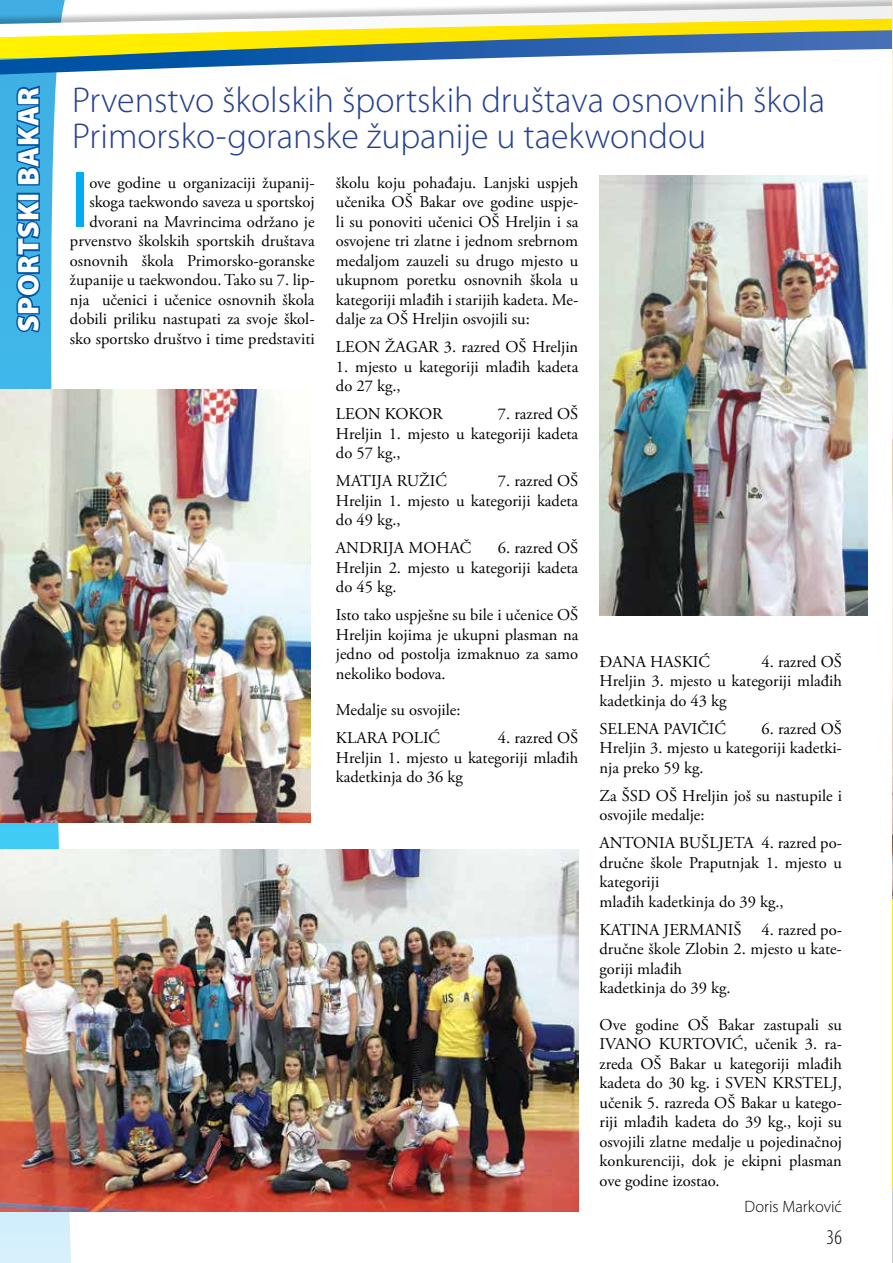
<style>
.page{position:relative;width:893px;height:1263px;background:#fff}
.page>*{position:absolute;margin:0;border:0;box-sizing:border-box;transform-origin:0 0}
.t1{font:81.15px "Myriad Pro";color:#00aeef}
.t2{font:300 36px/36px "Myriad Pro";color:#25408f}
.t3{font:900 30px "Myriad Pro";letter-spacing:.01em;color:#fff}
.t4{font:300 condensed 21px "Myriad Pro";color:#000}
.t5{font:16.5px/19.5px "Adobe Garamond Pro";color:#000;text-align:justify}
.t6{font:300 16.5px "Myriad Pro";color:#000}
</style>
<div class="page">
<svg style="left:0;top:75px;width:85px;height:1188px"></svg>
<div style="left:0;top:0;width:893px;height:38px;background:#000;opacity:.25"></div>
<svg style="left:0;top:6px;width:892px;height:69px"></svg>
<img style="left:892px;top:0;width:1px;height:899px">
<hr style="left:892px;top:899px;width:1px;height:356px;background:#fff200">
<hr style="left:892px;top:1189px;width:1px;height:74px;background:#c7c8ca">
<svg style="left:14px;top:83px;width:28px;height:252px;background:#1f82c4"></svg>
<img style="left:0;top:850px;width:578px;height:362px">
<img style="left:0;top:389px;width:311px;height:433px">
<img style="left:600px;top:176px;width:267px;height:440px">
<h3 class="t3" style="left:11px;top:332px;width:246px;rotate:-90deg">SPORTSKI BAKAR</h3>
<h2 class="t2" style="left:72px;top:83px;width:754px">Prvenstvo školskih športskih društava osnovnih škola<br>Primorsko-goranske županije u taekwondou</h2>
<p class="t5" style="left:336px;top:173px;width:244px">školu koju pohađaju. Lanjski uspjeh učenika OŠ Bakar ove godine uspje&shy;li su ponoviti učenici OŠ Hreljin i sa osvojene tri zlatne i jednom srebrnom medaljom zauzeli su drugo mjesto u ukupnom poretku osnovnih škola u kategoriji mlađih i starijih kadeta. Me&shy;dalje za OŠ Hreljin osvojili su:</p>
<p class="t5" style="left:336px;top:338px;width:244px">LEON ŽAGAR 3. razred OŠ Hreljin</p>
<p class="t5" style="left:336px;top:357px;width:244px">1. mjesto u kategoriji mlađih kadeta do 27 kg.,</p>
<p class="t5" style="left:336px;top:405px;width:108px">LEON KOKOR</p>
<h1 class="t1" style="left:70px;top:155px;width:21px">I</h1>
<p class="t5" style="left:70px;top:173px;width:246px;text-align:right">ove godine u organizaciji županij&shy;skoga taekwondo saveza u sportskoj dvorani na Mavrincima održano je prvenstvo školskih sportskih društava osnovnih škola Primorsko-goranske županije u taekwondou. Tako su 7. lip&shy;nja učenici i učenice osnovnih škola dobili priliku nastupati za svoje škol&shy;sko sportsko društvo i time predstaviti</p>
<p class="t5" style="left:336px;top:405px;width:244px;text-indent:162px">7. razred OŠ Hreljin 1. mjesto u kategoriji kadeta do 57 kg.,</p>
<p class="t5" style="left:336px;top:472px;width:112px">MATIJA RUŽIĆ</p>
<p class="t5" style="left:336px;top:472px;width:244px;text-indent:162px">7. razred OŠ Hreljin 1. mjesto u kategoriji kadeta do 49 kg.,</p>
<p class="t5" style="left:336px;top:539px;width:137px">ANDRIJA MOHAČ</p>
<p class="t5" style="left:336px;top:539px;width:244px;text-indent:162px">6. razred OŠ Hreljin 2. mjesto u kategoriji kadeta do 45 kg.</p>
<p class="t5" style="left:336px;top:606px;width:244px">Isto tako uspješne su bile i učenice OŠ Hreljin kojima je ukupni plasman na jedno od postolja izmaknuo za samo nekoliko bodova.</p>
<p class="t5" style="left:336px;top:697px;width:126px;line-height:28px">Medalje su osvojile:<br>KLARA POLIĆ</p>
<p class="t5" style="left:600px;top:652px;width:112px">ĐANA HASKIĆ</p>
<p class="t5" style="left:600px;top:652px;width:244px;text-indent:162px">4. razred OŠ Hreljin 3. mjesto u kategoriji mlađih kadetkinja do 43 kg</p>
<p class="t5" style="left:600px;top:719px;width:128px">SELENA PAVIČIĆ</p>
<p class="t5" style="left:600px;top:719px;width:244px;text-indent:162px">6. razred OŠ Hreljin 3. mjesto u kategoriji kadetki&shy;nja preko 59 kg.</p>
<p class="t5" style="left:600px;top:786px;width:244px">Za ŠSD OŠ Hreljin još su nastupile i osvojile medalje:</p>
<p class="t5" style="left:600px;top:834px;width:244px;text-align:left">ANTONIA BUŠLJETA 4. razred po&shy;dručne škole Praputnjak 1. mjesto u kategoriji<br>mlađih kadetkinja do 39 kg.,</p>
<p class="t5" style="left:600px;top:920px;width:244px;text-align:left">KATINA JERMANIŠ 4. razred po&shy;dručne škole Zlobin 2. mjesto u kate&shy;goriji mlađih<br>kadetkinja do 39 kg.</p>
<p class="t5" style="left:600px;top:1015px;width:244px">Ove godine OŠ Bakar zastupali su IVANO KURTOVIĆ, učenik 3. ra&shy;zreda OŠ Bakar u kategoriji mlađih kadeta do 30 kg. i SVEN KRSTELJ, učenik 5. razreda OŠ Bakar u katego&shy;riji mlađih kadeta do 39 kg., koji su osvojili zlatne medalje u pojedinačnoj konkurenciji, dok je ekipni plasman ove godine izostao.</p>
<p class="t6" style="left:745px;top:1198px;width:99px">Doris Marković</p>
<p class="t5" style="left:336px;top:729px;width:244px;text-indent:162px">4. razred OŠ Hreljin 1. mjesto u kategoriji mlađih kadetkinja do 36 kg</p>
<p class="t4" style="left:827px;top:1226px;width:17px">36</p>
</div>
